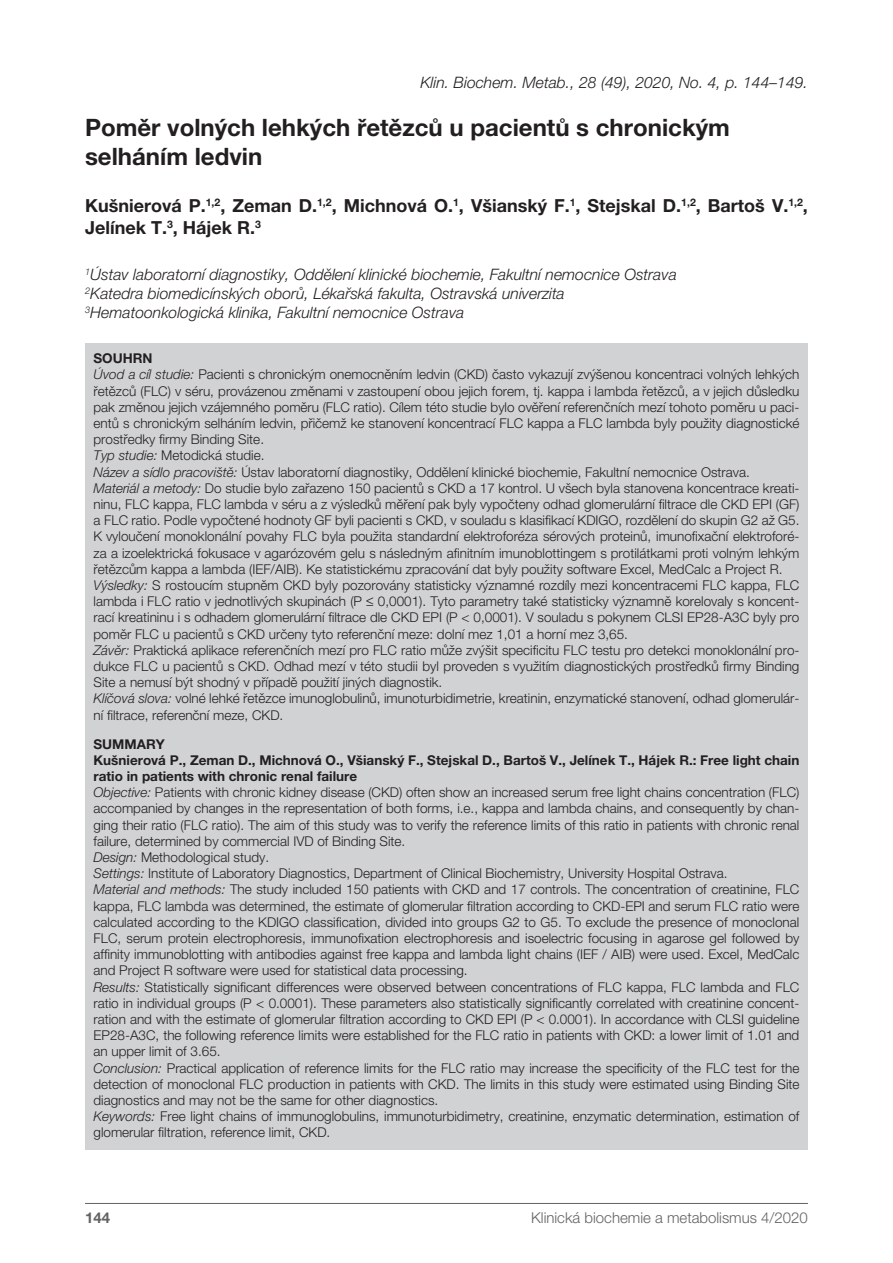
<style>
.page{position:relative;width:893px;height:1263px;background:#fff}
.page>*{position:absolute;margin:0;border:0;box-sizing:border-box;transform-origin:0 0}
.t1{font:700 24px/28.8px "Helvetica Neue CE";color:#231f20}
.t2{font:700 18px/21.6px "Helvetica Neue CE";color:#231f20}
.t3{font:italic 300 15.75px/18.9px "Helvetica Neue CE";color:#231f20}
.t4{font:300 15px "Helvetica Neue CE";color:#636366}
.t5{font:700 15px "Helvetica Neue CE";color:#636366}
.t6{font:300 13.5px/16.2px "Helvetica Neue CE";color:#231f20}
.s1{font-weight:700}
.s2{font-style:italic}
</style>
<div class="page">
<hr style="left:85px;top:1203px;width:723px;height:1px;background:#636366">
<div style="left:85px;top:343px;width:723px;height:806px;background:#d1d2d4"></div>
<p class="t3" style="left:420px;top:73px;width:389px">Klin. Biochem. Metab., 28 (49), 2020, No. 4, p. 144–149.</p>
<h1 class="t1" style="left:85px;top:113px;width:646px">Poměr volných lehkých řetězců u pacientů s chronickým selháním ledvin</h1>
<h2 class="t2" style="left:85px;top:195px;width:724px">Kušnierová P.<sup>1,2</sup>, Zeman D.<sup>1,2</sup>, Michnová O.<sup>1</sup>, Všianský F.<sup>1</sup>, Stejskal D.<sup>1,2</sup>, Bartoš V.<sup>1,2</sup>,<br>Jelínek T.<sup>3</sup>, Hájek R.<sup>3</sup></h2>
<p class="t3" style="left:85px;top:265px;width:593px"><sup>1</sup>Ústav laboratorní diagnostiky, Oddělení klinické biochemie, Fakultní nemocnice Ostrava<br><sup>2</sup>Katedra biomedicínských oborů, Lékařská fakulta, Ostravská univerzita<br><sup>3</sup>Hematoonkologická klinika, Fakultní nemocnice Ostrava</p>
<p class="t6" style="left:94px;top:350px;width:707px"><span class="s1">SOUHRN<br></span><span class="s2">Úvod a cíl studie:</span> Pacienti s chronickým onemocněním ledvin (CKD) často vykazují zvýšenou koncentraci volných lehkých řetězců (FLC) v séru, provázenou změnami v zastoupení obou jejich forem, tj. kappa i lambda řetězců, a v jejich důsledku pak změnou jejich vzájemného poměru (FLC ratio). Cílem této studie bylo ověření referenčních mezí tohoto poměru u paci&shy;entů s chronickým selháním ledvin, přičemž ke stanovení koncentrací FLC kappa a FLC lambda byly použity diagnostické prostředky firmy Binding Site.<br><span class="s2">Typ studie:</span> Metodická studie.<br><span class="s2">Název a sídlo pracoviště:</span> Ústav laboratorní diagnostiky, Oddělení klinické biochemie, Fakultní nemocnice Ostrava.<br><span class="s2">Materiál a metody:</span> Do studie bylo zařazeno 150 pacientů s CKD a 17 kontrol. U všech byla stanovena koncentrace kreati&shy;ninu, FLC kappa, FLC lambda v séru a z výsledků měření pak byly vypočteny odhad glomerulární filtrace dle CKD EPI (GF) a FLC ratio. Podle vypočtené hodnoty GF byli pacienti s CKD, v souladu s klasifikací KDIGO, rozdělení do skupin G2 až G5.<br>K vyloučení monoklonální povahy FLC byla použita standardní elektroforéza sérových proteinů, imunofixační elektroforé&shy;za a izoelektrická fokusace v agarózovém gelu s následným afinitním imunoblottingem s protilátkami proti volným lehkým řetězcům kappa a lambda (IEF/AIB). Ke statistickému zpracování dat byly použity software Excel, MedCalc a Project R.<br><span class="s2">Výsledky:</span> S rostoucím stupněm CKD byly pozorovány statisticky významné rozdíly mezi koncentracemi FLC kappa, FLC lambda i FLC ratio v jednotlivých skupinách (P ≤ 0,0001). Tyto parametry také statisticky významně korelovaly s koncent&shy;rací kreatininu i s odhadem glomerulární filtrace dle CKD EPI (P &lt; 0,0001). V souladu s pokynem CLSI EP28-A3C byly pro poměr FLC u pacientů s CKD určeny tyto referenční meze: dolní mez 1,01 a horní mez 3,65.<br><span class="s2">Závěr:</span> Praktická aplikace referenčních mezí pro FLC ratio může zvýšit specificitu FLC testu pro detekci monoklonální pro&shy;dukce FLC u pacientů s CKD. Odhad mezí v této studii byl proveden s využitím diagnostických prostředků firmy Binding Site a nemusí být shodný v případě použití jiných diagnostik.<br><span class="s2">Klíčová slova:</span> volné lehké řetězce imunoglobulinů, imunoturbidimetrie, kreatinin, enzymatické stanovení, odhad glomerulár&shy;ní filtrace, referenční meze, CKD.</p>
<p class="t6" style="left:94px;top:736px;width:707px"><span class="s1">SUMMARY<br>Kušnierová P., Zeman D., Michnová O., Všianský F., Stejskal D., Bartoš V., Jelínek T., Hájek R.: Free light chain ratio in patients with chronic renal failure<br></span><span class="s2">Objective:</span> Patients with chronic kidney disease (CKD) often show an increased serum free light chains concentration (FLC) accompanied by changes in the representation of both forms, i.e., kappa and lambda chains, and consequently by chan&shy;ging their ratio (FLC ratio). The aim of this study was to verify the reference limits of this ratio in patients with chronic renal failure, determined by commercial IVD of Binding Site.<br><span class="s2">Design:</span> Methodological study.<br><span class="s2">Settings:</span> Institute of Laboratory Diagnostics, Department of Clinical Biochemistry, University Hospital Ostrava.<br><span class="s2">Material and methods:</span> The study included 150 patients with CKD and 17 controls. The concentration of creatinine, FLC kappa, FLC lambda was determined, the estimate of glomerular filtration according to CKD-EPI and serum FLC ratio were calculated according to the KDIGO classification, divided into groups G2 to G5. To exclude the presence of monoclonal FLC, serum protein electrophoresis, immunofixation electrophoresis and isoelectric focusing in agarose gel followed by affinity immunoblotting with antibodies against free kappa and lambda light chains (IEF / AIB) were used. Excel, MedCalc and Project R software were used for statistical data processing.<br><span class="s2">Results:</span> Statistically significant differences were observed between concentrations of FLC kappa, FLC lambda and FLC ratio in individual groups (P &lt; 0.0001). These parameters also statistically significantly correlated with creatinine concent&shy;ration and with the estimate of glomerular filtration according to CKD EPI (P &lt; 0.0001). In accordance with CLSI guideline EP28-A3C, the following reference limits were established for the FLC ratio in patients with CKD: a lower limit of 1.01 and an upper limit of 3.65.<br><span class="s2">Conclusion:</span> Practical application of reference limits for the FLC ratio may increase the specificity of the FLC test for the detection of monoclonal FLC production in patients with CKD. The limits in this study were estimated using Binding Site diagnostics and may not be the same for other diagnostics.<br><span class="s2">Keywords:</span> Free light chains of immunoglobulins, immunoturbidimetry, creatinine, enzymatic determination, estimation of glomerular filtration, reference limit, CKD.</p>
<p class="t5" style="left:85px;top:1209px;width:27px">144</p>
<p class="t4" style="left:531px;top:1209px;width:278px">Klinická biochemie a metabolismus 4/2020</p>
</div>
